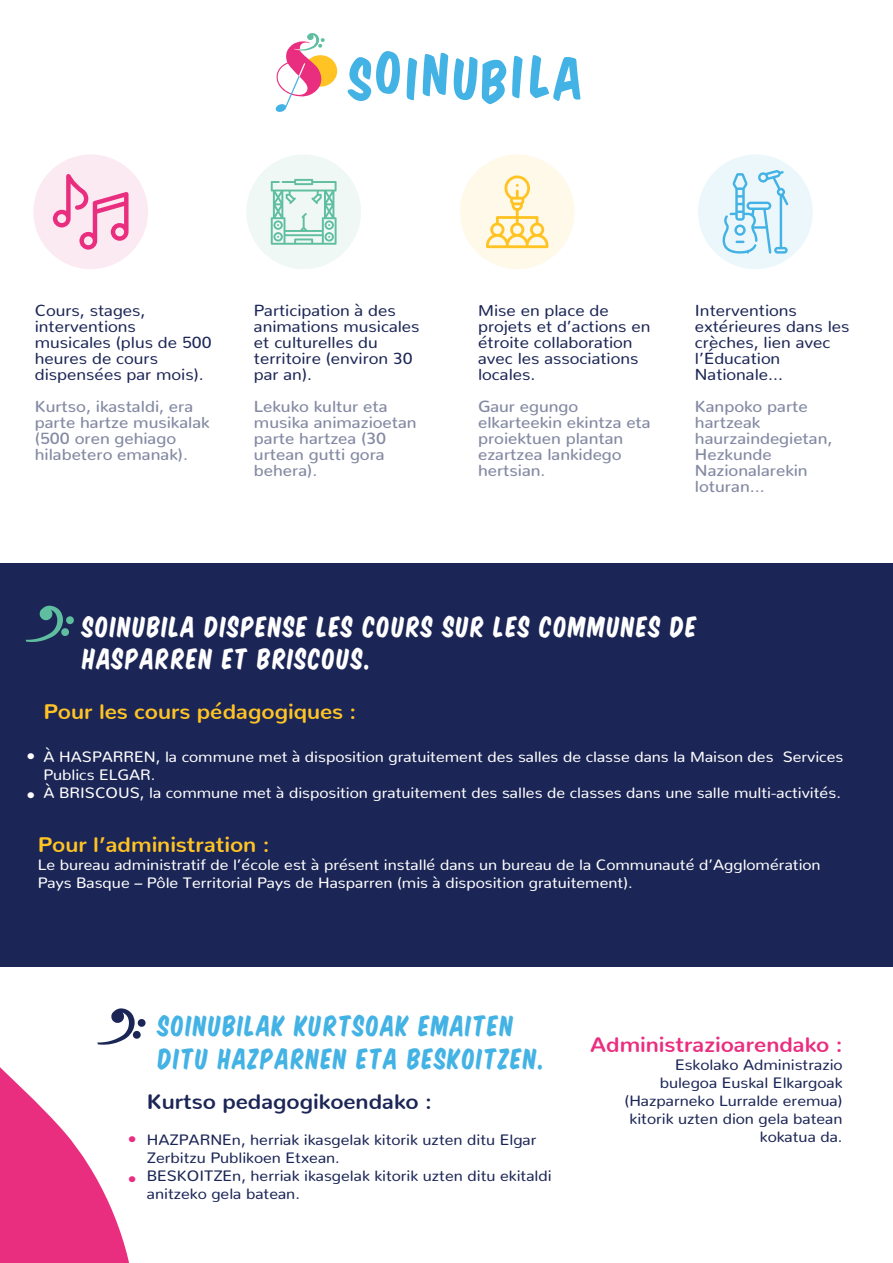
<style>
.page{position:relative;width:893px;height:1263px;background:#fff}
.page>*{position:absolute;margin:0;border:0;box-sizing:border-box;transform-origin:0 0}
.t1{font:27px/32.4px "Komika Title";letter-spacing:.05em;color:#fff;scale:1.07 1}
.t2{font:27px/32.4px "Komika Title";letter-spacing:.05em;color:#43b2e4;scale:1.07 1}
.t3{font:700 21px "Nunito";color:#ffc424;scale:1.07 1}
.t4{font:700 21px "Nunito";color:#1c2656;scale:1.07 1}
.t5{font:700 21px "Nunito";color:#ea2e7f;scale:1.07 1}
.t6{font:16.5px "Nunito";color:#ea2e7f;scale:1.07 1}
.t7{font:16.5px "Nunito";color:#fff;scale:1.07 1}
.t8{font:16.05px/16px "Nunito";color:#1c2656;scale:1.07 1}
.t9{font:500 16.05px/16px "Nunito";color:#848aa3;scale:1.07 1}
.t10{font:15px/18px "Nunito";color:#fff;scale:1.07 1}
.t11{font:15px/18px "Nunito";color:#1c2656;text-align:right;scale:1.07 1}
</style>
<div class="page">
<div style="left:33px;top:154px;width:115px;height:115px;background:#fceaf2;border-radius:50%"></div>
<div style="left:460px;top:154px;width:115px;height:115px;background:#fff9e9;border-radius:50%"></div>
<svg style="left:0;top:966px;width:136px;height:297px"></svg>
<div style="left:0;top:563px;width:893px;height:403px;background:#1c2656"></div>
<svg style="left:26px;top:605px;width:48px;height:37px"></svg>
<svg style="left:97px;top:1008px;width:49px;height:37px"></svg>
<svg style="left:348px;top:51px;width:52px;height:50px"></svg>
<svg style="left:407px;top:58px;width:10px;height:42px"></svg>
<svg style="left:423px;top:53px;width:25px;height:43px"></svg>
<svg style="left:454px;top:57px;width:52px;height:47px"></svg>
<svg style="left:512px;top:56px;width:11px;height:42px"></svg>
<svg style="left:530px;top:55px;width:50px;height:46px"></svg>
<svg style="left:275px;top:33px;width:63px;height:79px"></svg>
<svg style="left:53px;top:174px;width:76px;height:76px"></svg>
<div style="left:698px;top:154px;width:115px;height:115px;background:#ecf7fc;border-radius:50%"></div>
<svg style="left:723px;top:170px;width:65px;height:84px"></svg>
<div style="left:246px;top:154px;width:115px;height:115px;background:#eff8f5;border-radius:50%"></div>
<svg style="left:271px;top:179px;width:66px;height:66px"></svg>
<svg style="left:486px;top:175px;width:62px;height:73px"></svg>
<p class="t8" style="left:35px;top:301px;width:167px">Cours, stages, interventions musicales (plus de 500 heures de cours dispensées par mois).</p>
<p class="t9" style="left:35px;top:397px;width:165px">Kurtso, ikastaldi, era parte hartze musikalak (500 oren gehiago hilabetero emanak).</p>
<p class="t8" style="left:254px;top:301px;width:156px">Participation à des animations musicales et culturelles du territoire (environ 30 par an).</p>
<p class="t9" style="left:254px;top:397px;width:154px">Lekuko kultur eta musika animazioetan parte hartzea (30 urtean gutti gora behera).</p>
<p class="t8" style="left:478px;top:301px;width:163px">Mise en place de projets et d’actions en étroite collaboration avec les associations locales.</p>
<p class="t9" style="left:478px;top:397px;width:163px">Gaur egungo elkarteekin ekintza eta proiektuen plantan ezartzea lankidego hertsian.</p>
<p class="t8" style="left:695px;top:301px;width:146px">Interventions extérieures dans les crèches, lien avec l’Éducation<br>Nationale...</p>
<p class="t9" style="left:695px;top:397px;width:130px">Kanpoko parte hartzeak haurzaindegietan,<br>Hezkunde<br>Nazionalarekin loturan...</p>
<h1 class="t1" style="left:83px;top:609px;width:576px">SOINUBILA DISPENSE LES COURS SUR LES COMMUNES DE<br>HASPARREN ET BRISCOUS.</h1>
<p class="t7" style="left:26px;top:741px;width:10px">•</p>
<p class="t7" style="left:26px;top:781px;width:10px">•</p>
<h2 class="t3" style="left:43px;top:692px;width:294px">Pour les cours pédagogiques :</h2>
<p class="t10" style="left:43px;top:746px;width:749px">À HASPARREN, la commune met à disposition gratuitement des salles de classe dans la Maison des Services<br>Publics ELGAR.<br>À BRISCOUS, la commune met à disposition gratuitement des salles de classes dans une salle multi-activités.</p>
<h2 class="t3" style="left:38px;top:825px;width:218px">Pour l’administration :</h2>
<p class="t10" style="left:38px;top:854px;width:733px">Le bureau administratif de l’école est à présent installé dans un bureau de la Communauté d’Agglomération<br>Pays Basque – Pôle Territorial Pays de Hasparren (mis à disposition gratuitement).</p>
<p class="t6" style="left:128px;top:1125px;width:10px">•</p>
<p class="t6" style="left:128px;top:1165px;width:10px">•</p>
<h1 class="t2" style="left:159px;top:1008px;width:363px">SOINUBILAK KURTSOAK EMAITEN<br>DITU HAZPARNEN ETA BESKOITZEN.</h1>
<h2 class="t4" style="left:147px;top:1082px;width:268px">Kurtso pedagogikoendako :</h2>
<p class="t11" style="left:147px;top:1129px;width:380px;text-align:left">HAZPARNEn, herriak ikasgelak kitorik uzten ditu Elgar Zerbitzu Publikoen Etxean.<br>BESKOITZEn, herriak ikasgelak kitorik uzten ditu ekitaldi anitzeko gela batean.</p>
<h2 class="t5" style="left:590px;top:1025px;width:237px">Administrazioarendako :</h2>
<p class="t11" style="left:625px;top:1054px;width:205px">Eskolako Administrazio bulegoa Euskal Elkargoak (Hazparneko Lurralde eremua) kitorik uzten dion gela batean kokatua da.</p>
</div>
